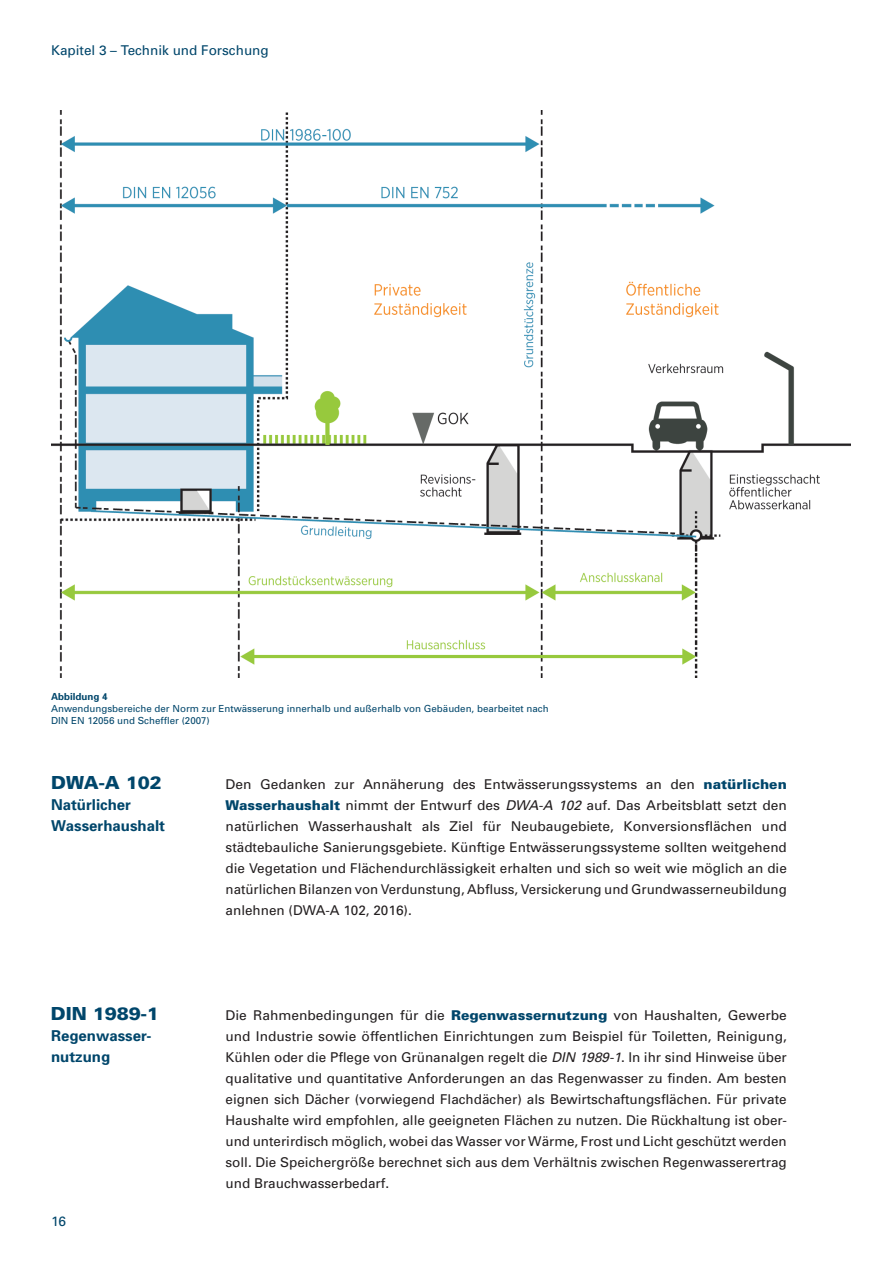
<style>
.page{position:relative;width:893px;height:1263px;background:#fff}
.page>*{position:absolute;margin:0;border:0;box-sizing:border-box;transform-origin:0 0}
.t1{font:900 18px "Univers";color:#00466b}
.t2{font:700 15px/21px "Univers";color:#00466b}
.t3{font:13.5px/21px "Univers";color:#231f20;text-align:justify}
.t4{font:13.5px "Univers";color:#00466b}
.t5{font:9.75px/11.7px "Univers";color:#00466b}
.s1{font-weight:700}
.s2{font-weight:900;color:#00466b}
.s3{font-style:italic}
</style>
<div class="page">
<img style="left:51px;top:110px;width:799px;height:567px">
<p class="t4" style="left:51px;top:41px;width:219px">Kapitel 3 – Technik und Forschung</p>
<p class="t5" style="left:51px;top:691px;width:499px"><span class="s1">Abbildung 4<br></span>Anwendungsbereiche der Norm zur Entwässerung innerhalb und außerhalb von Gebäuden, bearbeitet nach<br>DIN EN 12056 und Scheffler (2007)</p>
<h2 class="t1" style="left:51px;top:771px;width:112px">DWA-A 102</h2>
<h2 class="t2" style="left:51px;top:794px;width:115px">Natürlicher<br>Wasserhaushalt</h2>
<h2 class="t1" style="left:51px;top:1002px;width:110px">DIN 1989-1</h2>
<h2 class="t2" style="left:51px;top:1025px;width:102px">Regenwasser&shy;nutzung</h2>
<p class="t4" style="left:51px;top:1213px;width:17px">16</p>
<p class="t3" style="left:226px;top:774px;width:563px">Den Gedanken zur Annäherung des Entwässerungssystems an den <span class="s2">natürlichen Wasserhaushalt</span> nimmt der Entwurf des <span class="s3">DWA-A 102</span> auf. Das Arbeitsblatt setzt den natürlichen Wasserhaushalt als Ziel für Neubaugebiete, Konversionsflächen und städtebauliche Sanierungsgebiete. Künftige Entwässerungssysteme sollten weitgehend die Vegetation und Flächendurchlässigkeit erhalten und sich so weit wie möglich an die natürlichen Bilanzen von Verdunstung, Abfluss, Versickerung und Grundwasserneubildung anlehnen (DWA-A 102, 2016).</p>
<p class="t3" style="left:226px;top:1005px;width:563px">Die Rahmenbedingungen für die <span class="s2">Regenwassernutzung</span> von Haushalten, Gewerbe und Industrie sowie öffentlichen Einrichtungen zum Beispiel für Toiletten, Reinigung, Kühlen oder die Pflege von Grünanalgen regelt die <span class="s3">DIN 1989-1</span>. In ihr sind Hinweise über qualitative und quantitative Anforderungen an das Regenwasser zu finden. Am besten eignen sich Dächer (vorwiegend Flachdächer) als Bewirtschaftungsflächen. Für private Haushalte wird empfohlen, alle geeigneten Flächen zu nutzen. Die Rückhaltung ist ober&shy;und unterirdisch möglich, wobei das Wasser vor Wärme, Frost und Licht geschützt werden soll. Die Speichergröße berechnet sich aus dem Verhältnis zwischen Regenwasserertrag und Brauchwasserbedarf.</p>
</div>
